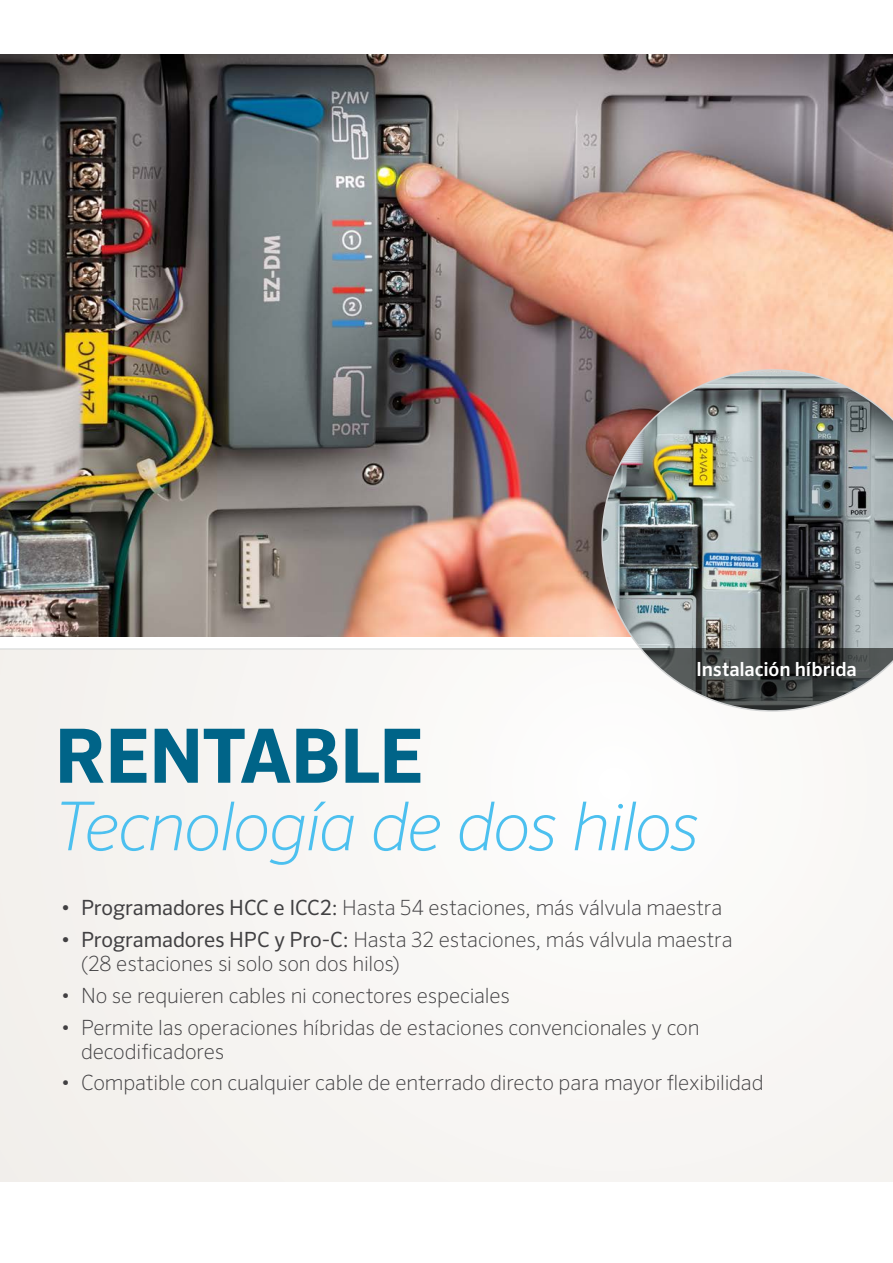
<style>
.page{position:relative;width:893px;height:1263px;background:#fff}
.page>*{position:absolute;margin:0;border:0;box-sizing:border-box;transform-origin:0 0}
.t1{font:700 75px "Sero Pro";letter-spacing:-.02em;color:#006488}
.t2{font:italic 200 67.5px "Sero Pro";letter-spacing:-.03em;color:#4cc0ef}
.t3{font:200 21px/24px "Sero Pro";letter-spacing:-.01em;color:#414042}
.t4{font:500 19.5px "Sero Pro";letter-spacing:-.005em;color:#fff}
.s1{font-weight:400}
</style>
<div class="page">
<div style="left:0;top:649px;width:893px;height:533px;background:#f8f5f3"></div>
<hr style="left:0;top:649px;width:891px;height:1px;background:#d1d3d4">
<img style="left:0;top:54px;width:893px;height:583px">
<img style="left:601px;top:369px;width:292px;height:343px">
<p class="t4" style="left:696px;top:657px;width:162px">Instalación híbrida</p>
<h1 class="t1" style="left:54px;top:710px;width:370px">RENTABLE</h1>
<h2 class="t2" style="left:54px;top:786px;width:647px">Tecnología de dos hilos</h2>
<p class="t3" style="left:61px;top:895px;width:663px"><span class="s1">• Programadores HCC e ICC2:</span> Hasta 54 estaciones, más válvula maestra</p>
<p class="t3" style="left:81px;top:927px;width:653px;text-indent:-20px"><span class="s1">• Programadores HPC y Pro-C:</span> Hasta 32 estaciones, más válvula maestra (28 estaciones si solo son dos hilos)</p>
<p class="t3" style="left:61px;top:983px;width:451px">• No se requieren cables ni conectores especiales</p>
<p class="t3" style="left:81px;top:1015px;width:620px;text-indent:-20px">• Permite las operaciones híbridas de estaciones convencionales y con decodificadores</p>
<p class="t3" style="left:61px;top:1071px;width:704px">• Compatible con cualquier cable de enterrado directo para mayor flexibilidad</p>
</div>
